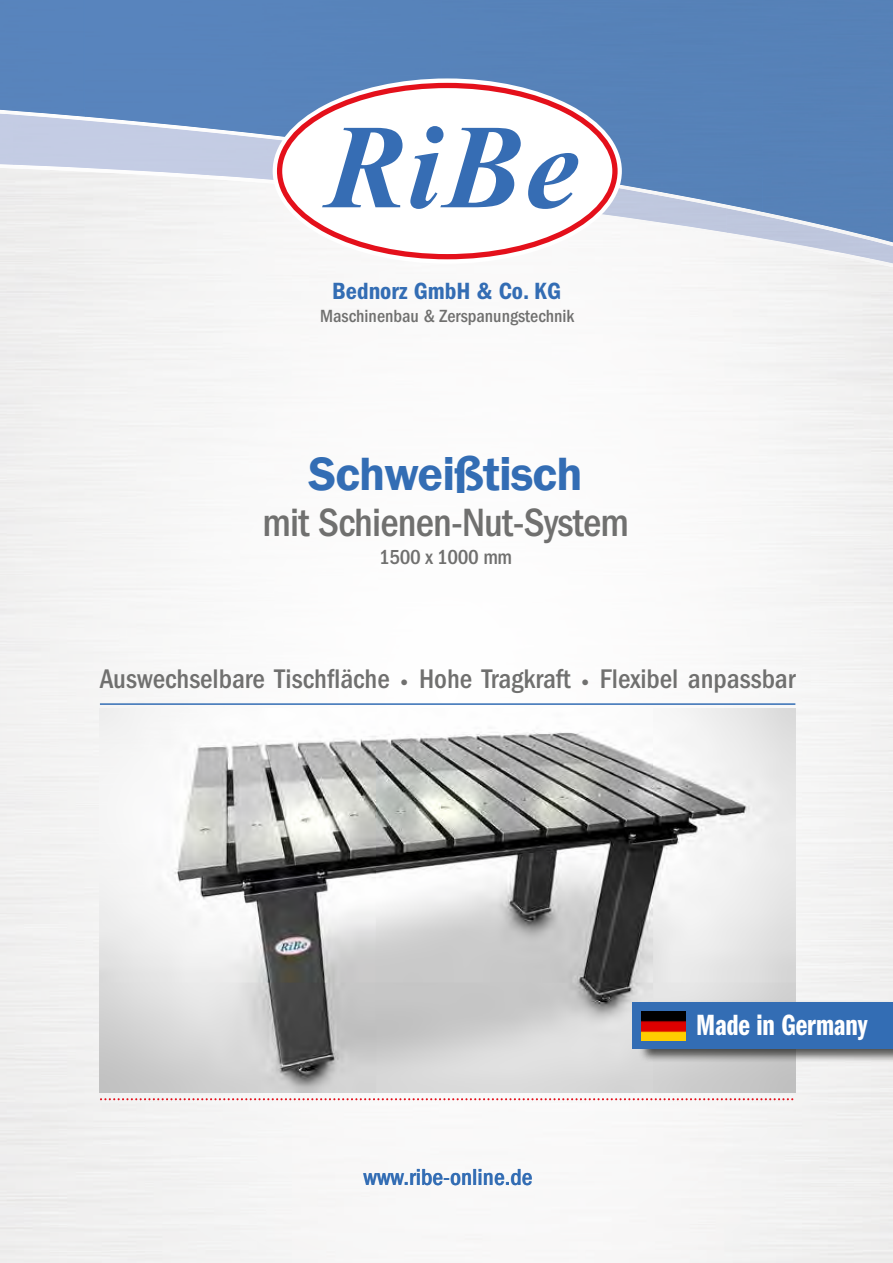
<style>
.page{position:relative;width:893px;height:1263px;background:#fff}
.page>*{position:absolute;margin:0;border:0;box-sizing:border-box;transform-origin:0 0}
.t1{font:600 48px "Franklin Gothic";letter-spacing:-.02em;color:#336db4}
.t2{font:500 condensed 40.95px "ITC Franklin Gothic Std";letter-spacing:-.02em;color:#70706f}
.t3{font:30.3px "ITC Franklin Gothic Std Dm Cp";color:#fff}
.t4{font:500 condensed 27.9px "ITC Franklin Gothic Std";color:#70706f}
.t5{font:24.3px "ITC Franklin Gothic Std Dm Cd";color:#336db4}
.t6{font:500 condensed 24px "ITC Franklin Gothic Std";color:#336db4}
.t7{font:500 condensed 21px "ITC Franklin Gothic Std";letter-spacing:-.02em;color:#70706f}
.t8{font:500 condensed 18.3px "ITC Franklin Gothic Std";color:#70706f}
.s1{font-family:"Futura";font-weight:700;font-stretch:normal;font-size:15px}
</style>
<div class="page">
<div style="left:0;top:270px;width:893px;height:993px;background:#f7f6f6"></div>
<hr style="left:100px;top:703px;width:695px;height:2px;background:#336db4">
<img style="left:100px;top:708px;width:695px;height:385px">
<svg style="left:101px;top:1098px;width:694px;height:2px"></svg>
<div style="left:638px;top:1000px;width:255px;height:63px;background:#1d1d1b;opacity:.75"></div>
<div style="left:633px;top:1002px;width:260px;height:47px;background:#336db4"></div>
<img style="left:641px;top:1011px;width:45px;height:30px">
<div style="left:0;top:250px;width:713px;height:16px;background:#f4f4f4"></div>
<div style="left:0;top:199px;width:273px;height:47px;background:#f1f1f1"></div>
<div style="left:0;top:168px;width:273px;height:19px;background:#f0f0ef"></div>
<img style="left:14px;top:148px;width:259px;height:27px">
<img style="left:200px;top:174px;width:73px;height:11px">
<img style="left:622px;top:216px;width:105px;height:17px">
<img style="left:727px;top:216px;width:143px;height:42px">
<img style="left:870px;top:246px;width:23px;height:17px">
<div style="left:0;top:117px;width:273px;height:31px;background:#c4cce4"></div>
<img style="left:622px;top:212px;width:141px;height:4px">
<img style="left:763px;top:242px;width:130px;height:4px">
<div style="left:0;top:0;width:85px;height:117px;background:#5884bd"></div>
<img style="left:85px;top:0;width:357px;height:143px">
<div style="left:442px;top:0;width:321px;height:90px;background:#5682b8"></div>
<img style="left:763px;top:0;width:130px;height:242px">
<svg style="left:273px;top:78px;width:349px;height:186px"></svg>
<svg style="left:618px;top:90px;width:166px;height:122px;background:#638abc"></svg>
<svg style="left:277px;top:83px;width:341px;height:176px"></svg>
<p class="t5" style="left:332px;top:277px;width:230px">Bednorz GmbH &amp; Co. KG</p>
<p class="t8" style="left:320px;top:305px;width:256px">Maschinenbau &amp; Zerspanungstechnik</p>
<h1 class="t1" style="left:308px;top:444px;width:276px">Schweißtisch</h1>
<h2 class="t2" style="left:262px;top:499px;width:368px">mit Schienen-Nut-System</h2>
<p class="t7" style="left:379px;top:545px;width:134px">1500 x 1000 mm</p>
<p class="t4" style="left:100px;top:663px;width:697px">Auswechselbare Tischfläche <span class="s1">•</span> Hohe Tragkraft <span class="s1">•</span> Flexibel anpassbar</p>
<p class="t6" style="left:364px;top:1163px;width:170px">www.ribe-online.de</p>
<p class="t3" style="left:696px;top:1008px;width:173px">Made in Germany</p>
</div>
